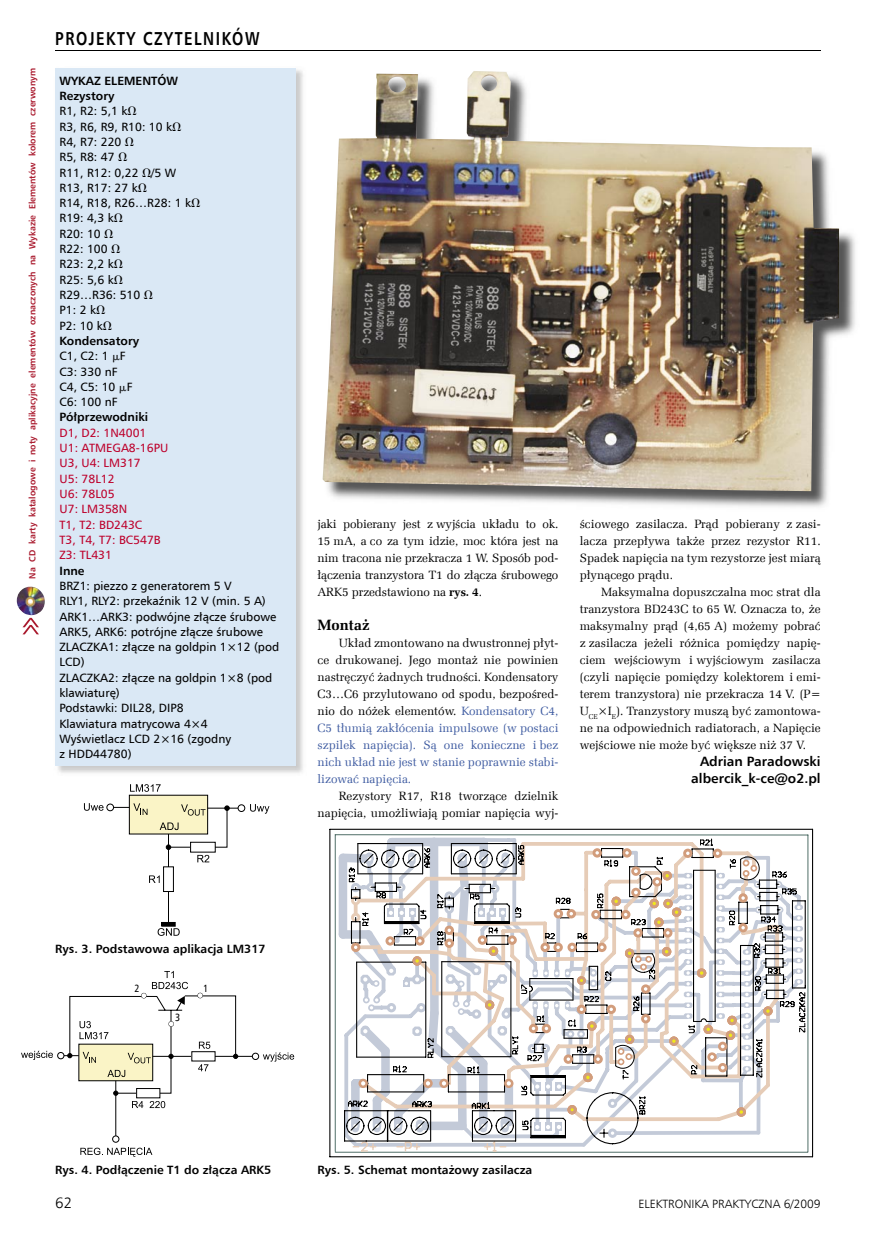
<style>
.page{position:relative;width:893px;height:1234px;background:#fff}
.page>*{position:absolute;margin:0;border:0;box-sizing:border-box;transform-origin:0 0}
.t1{font:700 18.75px "Humnst 777 EU";letter-spacing:.1em;color:#000;scale:.8 1}
.t2{font:700 15px "Zapf Ellipt EU";color:#000}
.t3{font:15px "Humnst 777 Lt EU";color:#000}
.t4{font:700 13.5px/17px "Humnst 777 EU";color:#000;text-align:right}
.t5{font:12px/17px "Zapf Ellipt EU";color:#000;text-align:justify}
.t6{font:12px/15.3px "Humnst 777 EU";color:#000}
.t7{font:700 12px "Humnst 777 EU";color:#000}
.t8{font:12px/15.3px "Humnst 777 EU";color:#bd002b}
.t9{font:12px "Humnst 777 Lt EU";color:#000}
.t10{font:10.5px "Humnst 777 Cn EU";color:#000}
.t11{font:700 9px "Humnst 777 EU";letter-spacing:.005em;color:#a9192d;scale:.96 1}
.s1{font-weight:700}
.s2{font-family:"Math With Greek"}
.s3{color:#3e5ba1}
</style>
<div class="page">
<hr style="left:55px;top:51px;width:766px;height:1px;background:#000">
<img style="left:55px;top:70px;width:248px;height:703px">
<div style="left:55px;top:68px;width:241px;height:697px;background:#dae8f5"></div>
<img style="left:17px;top:586px;width:28px;height:29px">
<svg style="left:23px;top:617px;width:16px;height:17px"></svg>
<img style="left:328px;top:229px;width:527px;height:278px">
<img style="left:323px;top:71px;width:516px;height:420px">
<svg style="left:130px;top:784px;width:31px;height:7px"></svg>
<div style="left:129px;top:795px;width:79px;height:38px;background:#faf4c6"></div>
<svg style="left:250px;top:804px;width:19px;height:9px"></svg>
<div style="left:238px;top:804px;width:7px;height:7px;border:1px solid #000;border-radius:50%"></div>
<svg style="left:84px;top:803px;width:158px;height:132px"></svg>
<svg style="left:263px;top:1052px;width:31px;height:9px"></svg>
<div style="left:252px;top:1052px;width:7px;height:7px;border:1px solid #000;border-radius:50%"></div>
<hr style="left:115px;top:1092px;width:1px;height:43px;background:#000">
<div style="left:112px;top:1135px;width:7px;height:7px;border:1px solid #000;border-radius:50%"></div>
<svg style="left:80px;top:1147px;width:72px;height:9px"></svg>
<hr style="left:335px;top:1151px;width:473px;height:1px;background:#5d7973">
<hr style="left:335px;top:834px;width:473px;height:1px;background:#5d7973">
<hr style="left:807px;top:834px;width:1px;height:317px;background:#5d7973">
<hr style="left:330px;top:1155px;width:482px;height:1px;background:#000">
<hr style="left:330px;top:828px;width:482px;height:1px;background:#000">
<hr style="left:812px;top:829px;width:1px;height:327px;background:#000">
<hr style="left:329px;top:829px;width:1px;height:327px;background:#000">
<svg style="left:797px;top:927px;width:9px;height:106px"></svg>
<svg style="left:770px;top:871px;width:27px;height:152px"></svg>
<div style="left:763px;top:1006px;width:10px;height:9px;background:#d29d7c;border-radius:50%"></div>
<svg style="left:334px;top:834px;width:436px;height:318px"></svg>
<svg style="left:21px;top:971px;width:234px;height:136px"></svg>
<p class="t11" style="left:27px;top:578px;width:533px;rotate:-90deg">Na CD karty katalogowe i noty aplikacyjne elementów oznaczonych na Wykazie Elementów kolorem czerwonym</p>
<h1 class="t1" style="left:55px;top:27px;width:257px">PROJEKTY CZYTELNIKÓW</h1>
<p class="t6" style="left:60px;top:73px;width:142px"><span class="s1">WYKAZ ELEMENTÓW<br>Rezystory<br></span>R1, R2: 5,1 k<span class="s2">V<br></span>R3, R6, R9, R10: 10 k<span class="s2">V<br></span>R4, R7: 220 <span class="s2">V<br></span>R5, R8: 47 <span class="s2">V<br></span>R11, R12: 0,22 <span class="s2">V</span>/5 W<br>R13, R17: 27 k<span class="s2">V<br></span>R14, R18, R26…R28: 1 k<span class="s2">V<br></span>R19: 4,3 k<span class="s2">V<br></span>R20: 10 <span class="s2">V<br></span>R22: 100 <span class="s2">V<br></span>R23: 2,2 k<span class="s2">V<br></span>R25: 5,6 k<span class="s2">V<br></span>R29…R36: 510 <span class="s2">V<br></span>P1: 2 k<span class="s2">V<br></span>P2: 10 k<span class="s2">V<br></span><span class="s1">Kondensatory<br></span>C1, C2: 1 <span class="s2">m</span>F<br>C3: 330 nF<br>C4, C5: 10 <span class="s2">m</span>F<br>C6: 100 nF</p>
<p class="t7" style="left:60px;top:409px;width:90px">Półprzewodniki</p>
<p class="t8" style="left:60px;top:424px;width:110px">D1, D2: 1N4001<br>U1: ATMEGA8-16PU<br>U3, U4: LM317<br>U5: 78L12<br>U6: 78L05<br>U7: LM358N<br>T1, T2: BD243C<br>T3, T4, T7: BC547B<br>Z3: TL431</p>
<p class="t7" style="left:60px;top:562px;width:27px">Inne</p>
<p class="t6" style="left:60px;top:577px;width:221px">BRZ1: piezzo z generatorem 5 V<br>RLY1, RLY2: przekaźnik 12 V (min. 5 A)<br>ARK1…ARK3: podwójne złącze śrubowe<br>ARK5, ARK6: potrójne złącze śrubowe<br>ZLACZKA1: złącze na goldpin 1×12 (pod<br>LCD)<br>ZLACZKA2: złącze na goldpin 1×8 (pod klawiaturę)<br>Podstawki: DIL28, DIP8<br>Klawiatura matrycowa 4×4<br>Wyświetlacz LCD 2×16 (zgodny<br>z HDD44780)</p>
<p class="t5" style="left:317px;top:515px;width:242px">jaki pobierany jest z wyjścia układu to ok.<br>15 mA, a co za tym idzie, moc która jest na nim tracona nie przekracza 1 W. Sposób pod&shy;łączenia tranzystora T1 do złącza śrubowego ARK5 przedstawiono na <span class="s1">rys. 4</span>.</p>
<p class="t2" style="left:317px;top:615px;width:53px">Montaż</p>
<p class="t5" style="left:317px;top:634px;width:242px;text-indent:21px">Układ zmontowano na dwustronnej płyt&shy;ce drukowanej. Jego montaż nie powinien nastręczyć żadnych trudności. Kondensatory C3…C6 przylutowano od spodu, bezpośred&shy;nio do nóżek elementów. <span class="s3">Kondensatory C4, C5 tłumią zakłócenia impulsowe (w postaci szpilek napięcia). Są one konieczne i bez nich układ nie jest w stanie poprawnie stabi&shy;lizować napięcia.</span></p>
<p class="t5" style="left:317px;top:787px;width:242px;text-align:right">Rezystory R17, R18 tworzące dzielnik napięcia, umożliwiają pomiar napięcia wyj-</p>
<p class="t5" style="left:580px;top:515px;width:242px">ściowego zasilacza. Prąd pobierany z zasi&shy;lacza przepływa także przez rezystor R11.<br>Spadek napięcia na tym rezystorze jest miarą płynącego prądu.</p>
<p class="t5" style="left:580px;top:583px;width:242px;text-indent:21px">Maksymalna dopuszczalna moc strat dla tranzystora BD243C to 65 W. Oznacza to, że maksymalny prąd (4,65 A) możemy pobrać z zasilacza jeżeli różnica pomiędzy napię&shy;ciem wejściowym i wyjściowym zasilacza (czyli napięcie pomiędzy kolektorem i emi&shy;terem tranzystora) nie przekracza 14 V. (P= U<sub>CE</sub>×I<sub>E</sub>). Tranzystory muszą być zamontowa&shy;ne na odpowiednich radiatorach, a Napięcie wejściowe nie może być większe niż 37 V.</p>
<p class="t4" style="left:691px;top:752px;width:131px">Adrian Paradowski albercik_k-ce@o2.pl</p>
<p class="t7" style="left:55px;top:941px;width:212px">Rys. 3. Podstawowa aplikacja LM317</p>
<p class="t10" style="left:134px;top:981px;width:7px">2</p>
<p class="t10" style="left:175px;top:1010px;width:7px">3</p>
<p class="t10" style="left:203px;top:981px;width:7px">1</p>
<p class="t7" style="left:55px;top:1162px;width:217px">Rys. 4. Podłączenie T1 do złącza ARK5</p>
<p class="t7" style="left:317px;top:1162px;width:216px">Rys. 5. Schemat montażowy zasilacza</p>
<p class="t3" style="left:55px;top:1193px;width:18px">62</p>
<p class="t9" style="left:638px;top:1196px;width:184px">ELEKTRONIKA PRAKTYCZNA 6/2009</p>
</div>
